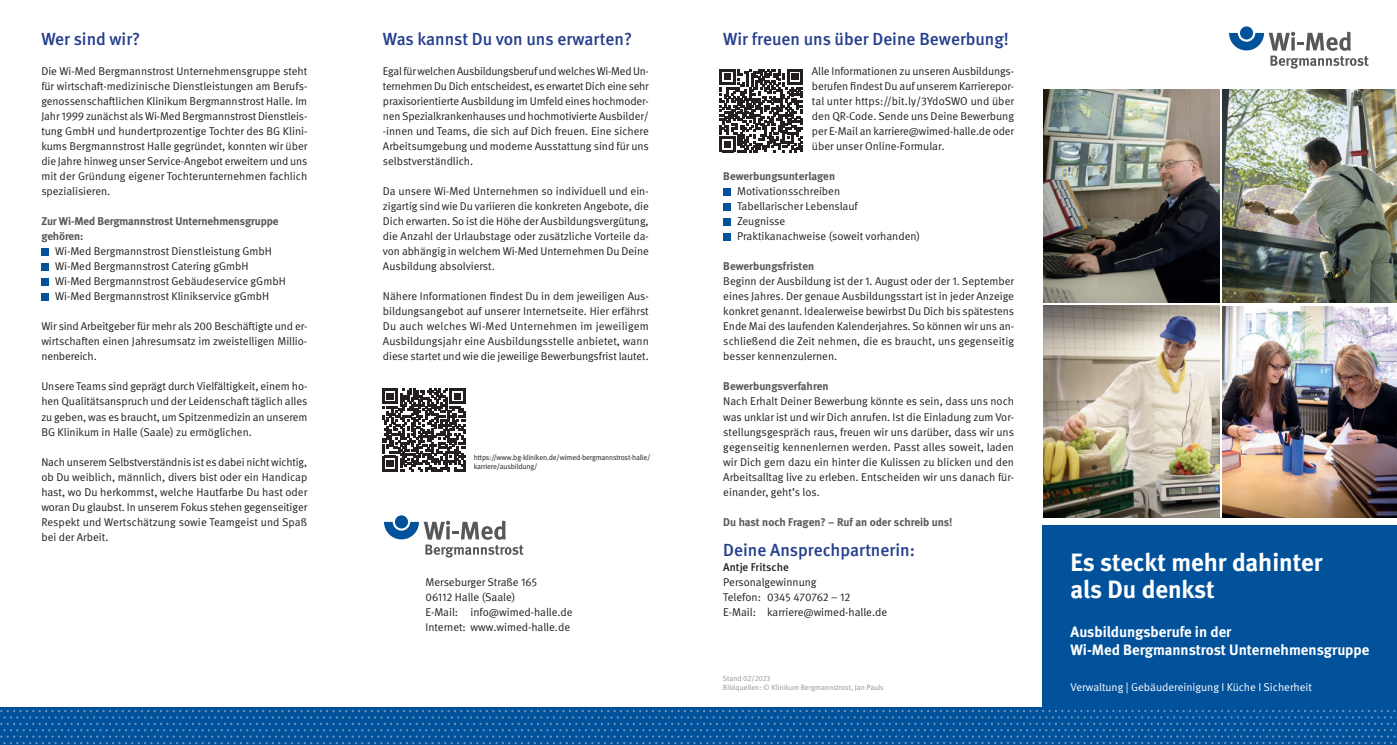
<style>
.page{position:relative;width:1397px;height:745px;background:#fff}
.page>*{position:absolute;margin:0;border:0;box-sizing:border-box;transform-origin:0 0}
.t1{font:700 25px/27.5px "DGUV Meta";letter-spacing:-.005em;color:#fff}
.t2{font:500 17.5px "DGUV Meta";color:#253f8e}
.t3{font:700 15px/18px "DGUV Meta";color:#fff}
.t4{font:11.25px/15px "DGUV Meta";color:#231f20;text-align:justify}
.t5{font:700 11.25px/15px "DGUV Meta";letter-spacing:-.005em;color:#57585a}
.t6{font:11.25px "DGUV Meta";color:#fff}
.t7{font:500 11.25px "DGUV Meta";color:#231f20}
.t8{font:7.5px/9px "DGUV Meta";letter-spacing:-.02em;color:#231f20}
.t9{font:7.5px/9px "DGUV Meta";color:#939598}
</style>
<div class="page">
<div style="left:1042px;top:524px;width:354px;height:220px;background:#01519b"></div>
<svg style="left:1239px;top:26px;width:13px;height:13px"></svg>
<svg style="left:1229px;top:32px;width:139px;height:36px"></svg>
<div style="left:723px;top:188px;width:7px;height:7px;background:#01519b"></div>
<div style="left:723px;top:203px;width:7px;height:7px;background:#01519b"></div>
<div style="left:723px;top:218px;width:7px;height:7px;background:#01519b"></div>
<div style="left:723px;top:233px;width:7px;height:7px;background:#01519b"></div>
<svg style="left:719px;top:69px;width:83px;height:83px"></svg>
<div style="left:0;top:706px;width:1042px;height:38px;background:#01519b"></div>
<svg style="left:0;top:709px;width:1397px;height:34px"></svg>
<img style="left:1043px;top:306px;width:175px;height:212px">
<img style="left:1222px;top:306px;width:174px;height:212px">
<img style="left:1043px;top:90px;width:175px;height:212px">
<img style="left:1222px;top:90px;width:174px;height:212px">
<div style="left:41px;top:248px;width:7px;height:7px;background:#01519b"></div>
<div style="left:41px;top:263px;width:7px;height:7px;background:#01519b"></div>
<div style="left:41px;top:278px;width:7px;height:7px;background:#01519b"></div>
<div style="left:41px;top:293px;width:7px;height:7px;background:#01519b"></div>
<div style="left:395px;top:515px;width:13px;height:13px;background:#01519b;border-radius:50%"></div>
<svg style="left:384px;top:520px;width:139px;height:37px"></svg>
<svg style="left:382px;top:388px;width:83px;height:83px"></svg>
<h2 class="t2" style="left:41px;top:29px;width:100px">Wer sind wir?</h2>
<p class="t4" style="left:41px;top:64px;width:267px">Die Wi-Med Bergmannstrost Unternehmensgruppe steht für wirtschaft-medizinische Dienstleistungen am Berufs&shy;genossenschaftlichen Klinikum Bergmannstrost Halle. Im Jahr 1999 zunächst als Wi-Med Bergmannstrost Dienstleis&shy;tung GmbH und hundertprozentige Tochter des BG Klini&shy;kums Bergmannstrost Halle gegründet, konnten wir über die Jahre hinweg unser Service-Angebot erweitern und uns mit der Gründung eigener Tochterunternehmen fachlich spezialisieren.</p>
<p class="t5" style="left:41px;top:214px;width:239px">Zur Wi-Med Bergmannstrost Unternehmensgruppe gehören:</p>
<p class="t4" style="left:55px;top:244px;width:232px;text-align:left">Wi-Med Bergmannstrost Dienstleistung GmbH Wi-Med Bergmannstrost Catering gGmbH Wi-Med Bergmannstrost Gebäudeservice gGmbH Wi-Med Bergmannstrost Klinikservice gGmbH</p>
<p class="t4" style="left:41px;top:319px;width:267px">Wir sind Arbeitgeber für mehr als 200 Beschäftigte und er&shy;wirtschaften einen Jahresumsatz im zweistelligen Millio&shy;nenbereich.</p>
<p class="t4" style="left:41px;top:379px;width:267px">Unsere Teams sind geprägt durch Vielfältigkeit, einem ho&shy;hen Qualitätsanspruch und der Leidenschaft täglich alles zu geben, was es braucht, um Spitzenmedizin an unserem BG Klinikum in Halle (Saale) zu ermöglichen.</p>
<p class="t4" style="left:41px;top:454px;width:267px">Nach unserem Selbstverständnis ist es dabei nicht wichtig, ob Du weiblich, männlich, divers bist oder ein Handicap hast, wo Du herkommst, welche Hautfarbe Du hast oder woran Du glaubst. In unserem Fokus stehen gegenseitiger Respekt und Wertschätzung sowie Teamgeist und Spaß bei der Arbeit.</p>
<h2 class="t2" style="left:383px;top:29px;width:251px">Was kannst Du von uns erwarten?</h2>
<p class="t4" style="left:383px;top:64px;width:267px">Egal für welchen Ausbildungsberuf und welches Wi-Med Un&shy;ternehmen Du Dich entscheidest, es erwartet Dich eine sehr praxisorientierte Ausbildung im Umfeld eines hochmoder&shy;nen Spezialkrankenhauses und hochmotivierte Ausbilder/ -innen und Teams, die sich auf Dich freuen. Eine sichere Arbeitsumgebung und moderne Ausstattung sind für uns selbstverständlich.</p>
<p class="t4" style="left:383px;top:184px;width:267px">Da unsere Wi-Med Unternehmen so individuell und ein&shy;zigartig sind wie Du variieren die konkreten Angebote, die Dich erwarten. So ist die Höhe der Ausbildungsvergütung, die Anzahl der Urlaubstage oder zusätzliche Vorteile da&shy;von abhängig in welchem Wi-Med Unternehmen Du Deine Ausbildung absolvierst.</p>
<p class="t4" style="left:383px;top:289px;width:267px">Nähere Informationen findest Du in dem jeweiligen Aus&shy;bildungsangebot auf unserer Internetseite. Hier erfährst Du auch welches Wi-Med Unternehmen im jeweiligem Ausbildungsjahr eine Ausbildungsstelle anbietet, wann diese startet und wie die jeweilige Bewerbungsfrist lautet.</p>
<p class="t8" style="left:473px;top:453px;width:178px">https://www.bg-kliniken.de/wimed-bergmannstrost-halle/ karriere/ausbildung/</p>
<p class="t4" style="left:425px;top:574px;width:149px;text-align:left">Merseburger Straße 165<br>06112 Halle (Saale)<br>E-Mail: info@wimed-halle.de<br>Internet: www.wimed-halle.de</p>
<h2 class="t2" style="left:723px;top:29px;width:287px">Wir freuen uns über Deine Bewerbung!</h2>
<p class="t4" style="left:811px;top:64px;width:203px">Alle Informationen zu unseren Ausbildungs&shy;berufen findest Du auf unserem Karrierepor&shy;tal unter https://bit.ly/3YdoSWO und über den QR-Code. Sende uns Deine Bewerbung per E-Mail an karriere@wimed-halle.de oder über unser Online-Formular.</p>
<p class="t5" style="left:723px;top:169px;width:113px">Bewerbungsunterlagen</p>
<p class="t4" style="left:737px;top:184px;width:185px;text-align:left">Motivationsschreiben<br>Tabellarischer Lebenslauf<br>Zeugnisse<br>Praktikanachweise (soweit vorhanden)</p>
<p class="t5" style="left:723px;top:259px;width:92px">Bewerbungsfristen</p>
<p class="t4" style="left:723px;top:274px;width:292px">Beginn der Ausbildung ist der 1. August oder der 1. September eines Jahres. Der genaue Ausbildungsstart ist in jeder Anzeige konkret genannt. Idealerweise bewirbst Du Dich bis spätestens Ende Mai des laufenden Kalenderjahres. So können wir uns an&shy;schließend die Zeit nehmen, die es braucht, uns gegenseitig besser kennenzulernen.</p>
<p class="t5" style="left:723px;top:379px;width:107px">Bewerbungsverfahren</p>
<p class="t4" style="left:723px;top:394px;width:292px">Nach Erhalt Deiner Bewerbung könnte es sein, dass uns noch was unklar ist und wir Dich anrufen. Ist die Einladung zum Vor&shy;stellungsgespräch raus, freuen wir uns darüber, dass wir uns gegenseitig kennenlernen werden. Passt alles soweit, laden wir Dich gern dazu ein hinter die Kulissen zu blicken und den Arbeitsalltag live zu erleben. Entscheiden wir uns danach für&shy;einander, geht’s los.</p>
<p class="t5" style="left:723px;top:514px;width:231px">Du hast noch Fragen? – Ruf an oder schreib uns!</p>
<h2 class="t2" style="left:723px;top:539px;width:193px">Deine Ansprechpartnerin:</h2>
<p class="t7" style="left:723px;top:560px;width:67px">Antje Fritsche</p>
<p class="t4" style="left:723px;top:574px;width:165px;text-align:left">Personalgewinnung<br>Telefon: 0345 470762 – 12<br>E-Mail: karriere@wimed-halle.de</p>
<p class="t9" style="left:722px;top:674px;width:162px">Stand 02/2023<br>Bildquellen: © Klinikum Bergmannstrost, Jan Pauls</p>
<h1 class="t1" style="left:1070px;top:548px;width:253px">Es steckt mehr dahinter als Du denkst</h1>
<h3 class="t3" style="left:1070px;top:623px;width:300px">Ausbildungsberufe in der<br>Wi-Med Bergmannstrost Unternehmensgruppe</h3>
<p class="t6" style="left:1070px;top:680px;width:243px">Verwaltung | Gebäudereinigung I Küche I Sicherheit</p>
</div>
